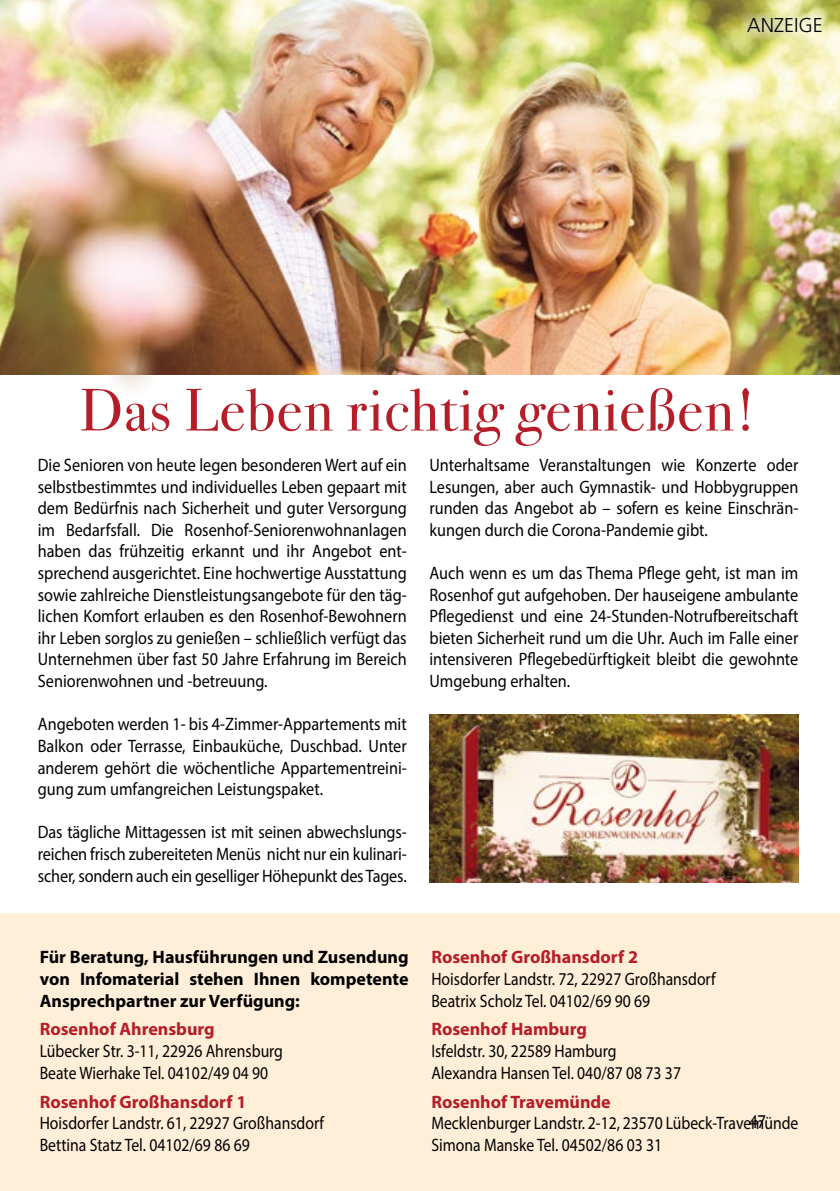
<style>
.page{position:relative;width:840px;height:1191px;background:#fff}
.page>*{position:absolute;margin:0;border:0;box-sizing:border-box;transform-origin:0 0}
.t1{font:60px "Bodoni Svty Two ITCTT";letter-spacing:.02em;color:#b51d28}
.t2{font:300 20px "Frutiger LT Std";color:#000}
.t3{font:20px "Today SB";color:#000;scale:.84 1}
.t4{font:18px/21.6px "Myriad Pro";color:#000;text-align:justify;scale:.9 1}
.t5{font:18px/21.6px "Myriad Pro";color:#000;scale:.87 1}
.t6{font:700 18px/21.6px "Myriad Pro";color:#000;text-align:justify}
.t7{font:700 18px "Myriad Pro";color:#b51d28}
</style>
<div class="page">
<div style="left:0;top:913px;width:839px;height:278px;background:#ffefd8"></div>
<img style="left:0;top:0;width:839px;height:374px">
<svg style="left:102px;top:340px;width:58px;height:48px"></svg>
<img style="left:429px;top:714px;width:368px;height:169px">
<svg style="left:738px;top:10px;width:90px;height:32px;background:#dbdb9b"></svg>
<p class="t2" style="left:746px;top:14px;width:77px">ANZEIGE</p>
<h1 class="t1" style="left:80px;top:361px;width:677px">Das Leben richtig genießen!</h1>
<p class="t4" style="left:38px;top:454px;width:411px">Die Senioren von heute legen besonderen Wert auf ein selbstbestimmtes und individuelles Leben gepaart mit dem Bedürfnis nach Sicherheit und guter Versorgung im Bedarfsfall. Die Rosenhof-Seniorenwohnanlagen haben das frühzeitig erkannt und ihr Angebot ent&shy;sprechend ausgerichtet. Eine hochwertige Ausstattung sowie zahlreiche Dienstleistungsangebote für den täg&shy;lichen Komfort erlauben es den Rosenhof-Bewohnern ihr Leben sorglos zu genießen – schließlich verfügt das Unternehmen über fast 50 Jahre Erfahrung im Bereich Seniorenwohnen und -betreuung.</p>
<p class="t4" style="left:38px;top:713px;width:411px">Angeboten werden 1- bis 4-Zimmer-Appartements mit Balkon oder Terrasse, Einbauküche, Duschbad. Unter anderem gehört die wöchentliche Appartementreini&shy;gung zum umfangreichen Leistungspaket.</p>
<p class="t4" style="left:38px;top:821px;width:411px">Das tägliche Mittagessen ist mit seinen abwechslungs&shy;reichen frisch zubereiteten Menüs nicht nur ein kulinari&shy;scher, sondern auch ein geselliger Höhepunkt des Tages.</p>
<p class="t4" style="left:429px;top:454px;width:411px">Unterhaltsame Veranstaltungen wie Konzerte oder Lesungen, aber auch Gymnastik- und Hobbygruppen runden das Angebot ab – sofern es keine Einschrän&shy;kungen durch die Corona-Pandemie gibt.</p>
<p class="t4" style="left:429px;top:562px;width:411px">Auch wenn es um das Thema Pflege geht, ist man im Rosenhof gut aufgehoben. Der hauseigene ambulante Pflegedienst und eine 24-Stunden-Notrufbereitschaft bieten Sicherheit rund um die Uhr. Auch im Falle einer intensiveren Pflegebedürftigkeit bleibt die gewohnte Umgebung erhalten.</p>
<p class="t6" style="left:40px;top:946px;width:370px">Für Beratung, Hausführungen und Zusendung von Infomaterial stehen Ihnen kompetente Ansprechpartner zur Verfügung:</p>
<p class="t7" style="left:40px;top:1017px;width:176px">Rosenhof Ahrensburg</p>
<p class="t5" style="left:40px;top:1040px;width:281px">Lübecker Str. 3-11, 22926 Ahrensburg<br>Beate Wierhake Tel. 04102/49 04 90</p>
<p class="t7" style="left:40px;top:1089px;width:208px">Rosenhof Großhansdorf 1</p>
<p class="t5" style="left:40px;top:1112px;width:328px">Hoisdorfer Landstr. 61, 22927 Großhansdorf<br>Bettina Statz Tel. 04102/69 86 69</p>
<p class="t7" style="left:431px;top:945px;width:208px">Rosenhof Großhansdorf 2</p>
<p class="t5" style="left:431px;top:968px;width:328px">Hoisdorfer Landstr. 72, 22927 Großhansdorf<br>Beatrix Scholz Tel. 04102/69 90 69</p>
<p class="t7" style="left:431px;top:1017px;width:157px">Rosenhof Hamburg</p>
<p class="t5" style="left:431px;top:1040px;width:288px">Isfeldstr. 30, 22589 Hamburg<br>Alexandra Hansen Tel. 040/87 08 73 37</p>
<p class="t7" style="left:431px;top:1089px;width:181px">Rosenhof Travemünde</p>
<p class="t5" style="left:431px;top:1112px;width:423px">Mecklenburger Landstr. 2-12, 23570 Lübeck-Travemünde<br>Simona Manske Tel. 04502/86 03 31</p>
<p class="t3" style="left:748px;top:1111px;width:22px">47</p>
</div>
